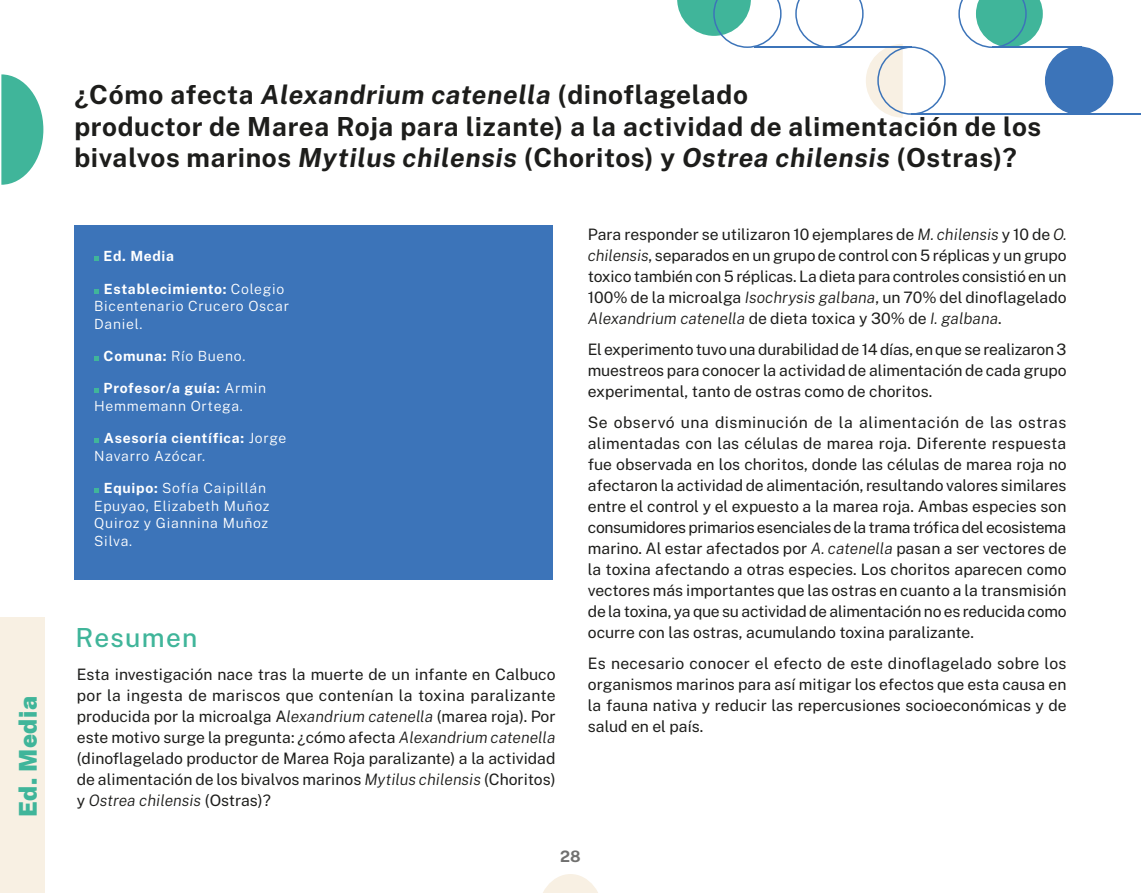
<style>
.page{position:relative;width:1141px;height:893px;background:#fff}
.page>*{position:absolute;margin:0;border:0;box-sizing:border-box;transform-origin:0 0}
.Titulo{font:700 26.25px/31.5px "Public Sans";letter-spacing:.025em;color:#1d1d1b}
.t1{font:500 26.25px "Public Sans";letter-spacing:.05em;color:#40b59a}
.resumen{font:900 24.5px "Public Sans";letter-spacing:.025em;color:#40b59a}
.resumen-2{font:15.75px/21px "Public Sans";color:#1d1d1b;text-align:justify}
.t2{font:700 15.75px "Public Sans";color:#70706f}
.Detalles{font:300 14px/17.5px "Public Sans";letter-spacing:.05em;color:#fff}
.Detalles-2{font:700 14px/17.5px "Public Sans";letter-spacing:.05em;color:#fff}
.s1{font-style:italic}
.s2{font-weight:700}
.s3{font-weight:300}
.s4{font-weight:300;font-style:italic}
</style>
<div class="page">
<svg style="left:543px;top:874px;width:55px;height:19px"></svg>
<div style="left:74px;top:225px;width:479px;height:355px;background:#3c74b9"></div>
<svg style="left:94px;top:256px;width:5px;height:5px"></svg>
<svg style="left:94px;top:289px;width:5px;height:5px"></svg>
<svg style="left:94px;top:356px;width:5px;height:5px"></svg>
<svg style="left:94px;top:388px;width:5px;height:5px"></svg>
<svg style="left:94px;top:438px;width:5px;height:5px"></svg>
<svg style="left:94px;top:488px;width:5px;height:5px"></svg>
<div style="left:0;top:618px;width:45px;height:275px;background:#f8f0e3"></div>
<svg style="left:1px;top:74px;width:42px;height:111px"></svg>
<hr style="left:754px;top:47px;width:157px;height:1px;background:#3c74b9">
<svg style="left:677px;top:0;width:105px;height:48px"></svg>
<svg style="left:795px;top:0;width:151px;height:118px"></svg>
<hr style="left:911px;top:113px;width:163px;height:2px;background:#3c74b9">
<hr style="left:993px;top:113px;width:148px;height:2px;background:#3c74b9">
<svg style="left:958px;top:0;width:155px;height:113px"></svg>
<p class="resumen" style="left:10px;top:817px;width:123px;rotate:-90deg">Ed. Media</p>
<p class="Titulo" style="left:74px;top:77px;width:675px">¿Cómo afecta <span class="s1">Alexandrium catenella</span> (dinoflagelado</p>
<p class="Titulo" style="left:74px;top:109px;width:968px">productor de Marea Roja para lizante) a la actividad de alimentación de los bivalvos marinos <span class="s1">Mytilus chilensis</span> (Choritos) y <span class="s1">Ostrea chilensis</span> (Ostras)?</p>
<p class="Detalles-2" style="left:104px;top:247px;width:72px">Ed. Media</p>
<p class="Detalles" style="left:94px;top:279px;width:196px;text-indent:10px"><span class="s2">Establecimiento:</span> Colegio<br>Bicentenario Crucero Oscar<br>Daniel.</p>
<p class="Detalles" style="left:104px;top:346px;width:143px"><span class="s2">Comuna:</span> Río Bueno.</p>
<p class="Detalles" style="left:94px;top:379px;width:173px;text-indent:9px"><span class="s2">Profesor/a guía:</span> Armin<br>Hemmemann Ortega.</p>
<p class="Detalles-2" style="left:94px;top:429px;width:194px;text-indent:10px">Asesoría científica: <span class="s3">Jorge<br>Navarro Azócar.</span></p>
<p class="Detalles" style="left:94px;top:478px;width:177px;text-indent:10px"><span class="s2">Equipo:</span> Sofía Caipillán<br>Epuyao, Elizabeth Muñoz<br>Quiroz y Giannina Muñoz<br>Silva.</p>
<p class="t1" style="left:76px;top:618px;width:123px">Resumen</p>
<p class="resumen-2" style="left:77px;top:663px;width:480px">Esta investigación nace tras la muerte de un infante en Calbuco por la ingesta de mariscos que contenían la toxina paralizante producida por la microalga A<span class="s4">lexandrium catenella</span> (marea roja). Por este motivo surge la pregunta: ¿cómo afecta <span class="s4">Alexandrium catenella </span>(dinoflagelado productor de Marea Roja paralizante) a la actividad de alimentación de los bivalvos marinos <span class="s4">Mytilus chilensis</span> (Choritos) y <span class="s4">Ostrea chilensis</span> (Ostras)?</p>
<p class="resumen-2" style="left:588px;top:223px;width:480px">Para responder se utilizaron 10 ejemplares de <span class="s4">M. chilensis</span> y 10 de <span class="s4">O. chilensis</span>, separados en un grupo de control con 5 réplicas y un grupo toxico también con 5 réplicas. La dieta para controles consistió en un 100% de la microalga <span class="s4">Isochrysis galbana</span>, un 70% del dinoflagelado <span class="s4">Alexandrium catenella</span> de dieta toxica y 30% de <span class="s4">I. galbana</span>.</p>
<p class="resumen-2" style="left:588px;top:338px;width:480px">El experimento tuvo una durabilidad de 14 días, en que se realizaron 3 muestreos para conocer la actividad de alimentación de cada grupo experimental, tanto de ostras como de choritos.</p>
<p class="resumen-2" style="left:588px;top:411px;width:480px">Se observó una disminución de la alimentación de las ostras alimentadas con las células de marea roja. Diferente respuesta fue observada en los choritos, donde las células de marea roja no afectaron la actividad de alimentación, resultando valores similares entre el control y el expuesto a la marea roja. Ambas especies son consumidores primarios esenciales de la trama trófica del ecosistema marino. Al estar afectados por <span class="s4">A. catenella</span> pasan a ser vectores de la toxina afectando a otras especies. Los choritos aparecen como vectores más importantes que las ostras en cuanto a la transmisión de la toxina, ya que su actividad de alimentación no es reducida como ocurre con las ostras, acumulando toxina paralizante.</p>
<p class="resumen-2" style="left:588px;top:652px;width:480px">Es necesario conocer el efecto de este dinoflagelado sobre los organismos marinos para así mitigar los efectos que esta causa en la fauna nativa y reducir las repercusiones socioeconómicas y de salud en el país.</p>
<p class="t2" style="left:560px;top:845px;width:22px">28</p>
</div>
